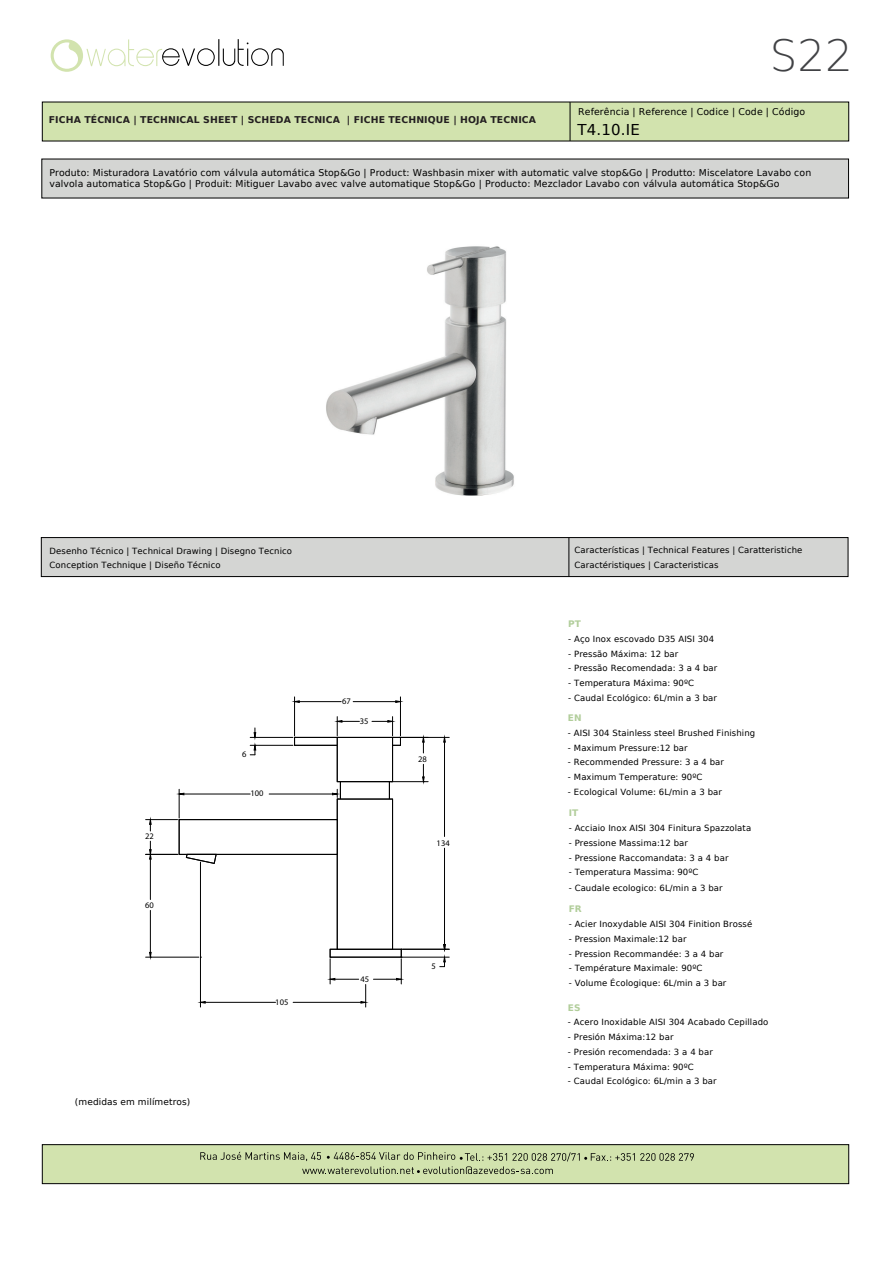
<style>
.page{position:relative;width:893px;height:1263px;background:#fff}
.page>*{position:absolute;margin:0;border:0;box-sizing:border-box;transform-origin:0 0}
.t1{font:200 43.5px "DejaVu Sans";color:#414245}
.t2{font:15px "DejaVu Sans";color:#000}
.t3{font:9.3px/11.2px "DejaVu Sans";letter-spacing:.01em;color:#000}
.t4{font:700 9.3px "DejaVu Sans";letter-spacing:.01em;color:#231f20}
.t5{font:9px "DejaVu Sans";letter-spacing:.01em;color:#000001}
.t6{font:700 9px "DejaVu Sans";letter-spacing:.01em;color:#b1cd9a}
.t7{font:8.55px/14.7px "DejaVu Sans";letter-spacing:.01em;color:#000}
.t8{font:8.55px "Myriad Pro";color:#000}
</style>
<div class="page">
<div style="left:42px;top:102px;width:807px;height:39px;background:#d2e3ae"></div>
<hr style="left:570px;top:102px;width:1px;height:39px;background:#000">
<div style="left:42px;top:159px;width:807px;height:39px;background:#d4d5d3"></div>
<div style="left:41px;top:537px;width:807px;height:40px;background:#d4d5d3;border:1px solid #000"></div>
<hr style="left:569px;top:538px;width:1px;height:38px;background:#000">
<svg style="left:51px;top:39px;width:233px;height:33px"></svg>
<div style="left:42px;top:1144px;width:807px;height:40px;background:#d2e3ae;border:1px solid #000"></div>
<svg style="left:200px;top:1152px;width:494px;height:22px"></svg>
<hr style="left:400px;top:697px;width:1px;height:39px;background:#000">
<hr style="left:294px;top:697px;width:1px;height:39px;background:#000">
<hr style="left:353px;top:701px;width:43px;height:1px;background:#000">
<hr style="left:299px;top:701px;width:42px;height:1px;background:#000">
<svg style="left:395px;top:700px;width:8px;height:3px"></svg>
<svg style="left:294px;top:700px;width:6px;height:3px"></svg>
<hr style="left:250px;top:737px;width:43px;height:1px;background:#000">
<hr style="left:250px;top:745px;width:43px;height:1px;background:#000">
<svg style="left:250px;top:728px;width:6px;height:27px"></svg>
<hr style="left:393px;top:781px;width:35px;height:1px;background:#000">
<svg style="left:422px;top:764px;width:3px;height:20px"></svg>
<hr style="left:402px;top:737px;width:47px;height:1px;background:#000">
<hr style="left:444px;top:742px;width:1px;height:94px;background:#000">
<hr style="left:444px;top:848px;width:1px;height:96px;background:#000">
<svg style="left:443px;top:735px;width:3px;height:8px"></svg>
<svg style="left:372px;top:717px;width:56px;height:36px"></svg>
<svg style="left:337px;top:717px;width:22px;height:20px"></svg>
<hr style="left:146px;top:819px;width:32px;height:1px;background:#000">
<svg style="left:149px;top:817px;width:3px;height:14px"></svg>
<hr style="left:200px;top:862px;width:1px;height:145px;background:#000">
<hr style="left:293px;top:1002px;width:68px;height:1px;background:#000">
<hr style="left:205px;top:1002px;width:71px;height:1px;background:#000">
<hr style="left:269px;top:794px;width:63px;height:1px;background:#000">
<hr style="left:184px;top:794px;width:66px;height:1px;background:#000">
<svg style="left:332px;top:789px;width:8px;height:11px"></svg>
<svg style="left:179px;top:789px;width:5px;height:30px"></svg>
<hr style="left:403px;top:957px;width:46px;height:1px;background:#000">
<hr style="left:403px;top:949px;width:46px;height:1px;background:#000">
<svg style="left:440px;top:944px;width:6px;height:23px"></svg>
<hr style="left:146px;top:854px;width:32px;height:1px;background:#000">
<hr style="left:146px;top:957px;width:53px;height:1px;background:#000">
<hr style="left:150px;top:859px;width:1px;height:40px;background:#000">
<hr style="left:150px;top:910px;width:1px;height:42px;background:#000">
<svg style="left:149px;top:841px;width:3px;height:19px"></svg>
<svg style="left:149px;top:952px;width:3px;height:8px"></svg>
<div style="left:392px;top:737px;width:9px;height:8px;background:#fff"></div>
<div style="left:392px;top:737px;width:9px;height:8px;border:1px solid #000"></div>
<div style="left:294px;top:737px;width:43px;height:8px;border:1px solid #000"></div>
<svg style="left:330px;top:949px;width:74px;height:58px"></svg>
<div style="left:337px;top:737px;width:56px;height:45px;background:#fff"></div>
<div style="left:337px;top:737px;width:56px;height:45px;border:1px solid #000"></div>
<div style="left:340px;top:781px;width:50px;height:18px;border:1px solid #000"></div>
<div style="left:337px;top:799px;width:56px;height:150px;border:1px solid #000"></div>
<div style="left:179px;top:819px;width:158px;height:35px;border:1px solid #000"></div>
<svg style="left:186px;top:854px;width:31px;height:10px"></svg>
<img style="left:326px;top:246px;width:188px;height:250px">
<p class="t4" style="left:49px;top:112px;width:489px">FICHA TÉCNICA | TECHNICAL SHEET | SCHEDA TECNICA | FICHE TECHNIQUE | HOJA TECNICA</p>
<h1 class="t1" style="left:770px;top:23px;width:84px">S22</h1>
<p class="t3" style="left:578px;top:106px;width:228px">Referência | Reference | Codice | Code | Código</p>
<h2 class="t2" style="left:578px;top:118px;width:64px">T4.10.IE</h2>
<p class="t3" style="left:49px;top:167px;width:763px">Produto: Misturadora Lavatório com válvula automática Stop&amp;Go | Product: Washbasin mixer with automatic valve stop&amp;Go | Produtto: Miscelatore Lavabo con valvola automatica Stop&amp;Go | Produit: Mitiguer Lavabo avec valve automatique Stop&amp;Go | Producto: Mezclador Lavabo con válvula automática Stop&amp;Go</p>
<p class="t7" style="left:50px;top:543px;width:244px">Desenho Técnico | Technical Drawing | Disegno Tecnico<br>Conception Technique | Diseño Técnico</p>
<p class="t7" style="left:574px;top:543px;width:229px">Características | Technical Features | Caratteristiche<br>Caractéristiques | Caracteristicas</p>
<p class="t8" style="left:145px;top:831px;width:10px">22</p>
<p class="t8" style="left:145px;top:900px;width:10px">60</p>
<p class="t5" style="left:75px;top:1094px;width:117px">(medidas em milímetros)</p>
<p class="t8" style="left:242px;top:749px;width:6px">6</p>
<p class="t8" style="left:250px;top:788px;width:15px">100</p>
<p class="t8" style="left:275px;top:996px;width:15px">105</p>
<p class="t8" style="left:342px;top:696px;width:10px">67</p>
<p class="t8" style="left:360px;top:716px;width:10px">35</p>
<p class="t8" style="left:361px;top:973px;width:10px">45</p>
<p class="t8" style="left:418px;top:754px;width:10px">28</p>
<p class="t8" style="left:437px;top:837px;width:15px">134</p>
<p class="t8" style="left:431px;top:961px;width:6px">5</p>
<p class="t6" style="left:568px;top:617px;width:14px">PT</p>
<p class="t7" style="left:568px;top:631px;width:147px">- Aço Inox escovado D35 AISI 304</p>
<p class="t7" style="left:568px;top:646px;width:112px">- Pressão Máxima: 12 bar</p>
<p class="t7" style="left:568px;top:661px;width:151px">- Pressão Recomendada: 3 a 4 bar</p>
<p class="t7" style="left:568px;top:675px;width:127px">- Temperatura Máxima: 90ºC</p>
<p class="t7" style="left:568px;top:691px;width:150px">- Caudal Ecológico: 6L/min a 3 bar</p>
<p class="t6" style="left:568px;top:711px;width:15px">EN</p>
<p class="t7" style="left:568px;top:725px;width:189px">- AISI 304 Stainless steel Brushed Finishing</p>
<p class="t7" style="left:568px;top:740px;width:121px">- Maximum Pressure:12 bar</p>
<p class="t7" style="left:568px;top:755px;width:158px">- Recommended Pressure: 3 a 4 bar</p>
<p class="t7" style="left:568px;top:769px;width:136px">- Maximum Temperature: 90ºC</p>
<p class="t7" style="left:568px;top:784px;width:155px">- Ecological Volume: 6L/min a 3 bar</p>
<p class="t6" style="left:569px;top:806px;width:11px">IT</p>
<p class="t7" style="left:569px;top:820px;width:184px">- Acciaio Inox AISI 304 Finitura Spazzolata</p>
<p class="t7" style="left:569px;top:835px;width:121px">- Pressione Massima:12 bar</p>
<p class="t7" style="left:569px;top:850px;width:161px">- Pressione Raccomandata: 3 a 4 bar</p>
<p class="t7" style="left:569px;top:865px;width:131px">- Temperatura Massima: 90ºC</p>
<p class="t7" style="left:569px;top:880px;width:155px">- Caudale ecologico: 6L/min a 3 bar</p>
<p class="t6" style="left:569px;top:902px;width:15px">FR</p>
<p class="t7" style="left:569px;top:916px;width:185px">- Acier Inoxydable AISI 304 Finition Brossé</p>
<p class="t7" style="left:569px;top:931px;width:119px">- Pression Maximale:12 bar</p>
<p class="t7" style="left:569px;top:946px;width:156px">- Pression Recommandée: 3 a 4 bar</p>
<p class="t7" style="left:569px;top:961px;width:135px">- Température Maximale: 90ºC</p>
<p class="t7" style="left:569px;top:975px;width:159px">- Volume Écologique: 6L/min a 3 bar</p>
<p class="t6" style="left:568px;top:1000px;width:14px">ES</p>
<p class="t7" style="left:568px;top:1015px;width:202px">- Acero Inoxidable AISI 304 Acabado Cepillado</p>
<p class="t7" style="left:568px;top:1029px;width:107px">- Presión Máxima:12 bar</p>
<p class="t7" style="left:568px;top:1044px;width:146px">- Presión recomendada: 3 a 4 bar</p>
<p class="t7" style="left:568px;top:1059px;width:127px">- Temperatura Máxima: 90ºC</p>
<p class="t7" style="left:568px;top:1074px;width:150px">- Caudal Ecológico: 6L/min a 3 bar</p>
</div>
